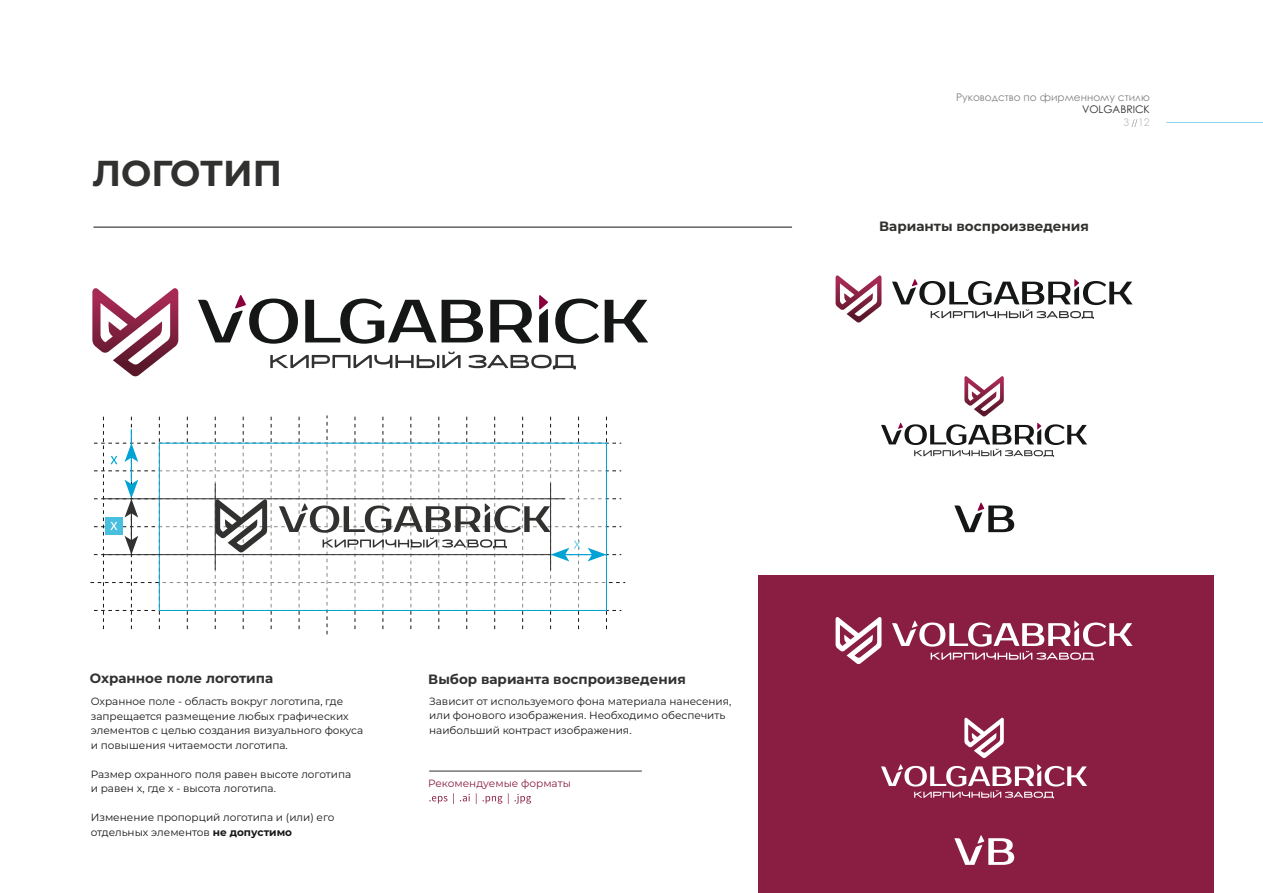
<style>
.page{position:relative;width:1263px;height:893px;background:#fff}
.page>*{position:absolute;margin:0;border:0;box-sizing:border-box;transform-origin:0 0}
.t1{font:700 36px "Montserrat";color:#313130}
.t2{font:700 13.5px "Montserrat";color:#313130}
.t3{font:10.5px/14.5px "Montserrat";color:#151616}
.t4{font:10.5px "Century Gothic";color:#818281}
.t5{font:10.5px "Montserrat";color:#891e42}
.t6{font:10.5px "Century Gothic";color:#313130}
.t7{font:10.5px "Century Gothic";color:rgb(129 130 129/.5)}
.s1{font-weight:700}
</style>
<div class="page">
<svg style="left:1132px;top:119px;width:5px;height:8px"></svg>
<hr style="left:93px;top:227px;width:699px;height:1px;background:#151616">
<hr style="left:1166px;top:122px;width:97px;height:1px;background:#00a3d4">
<svg style="left:92px;top:288px;width:86px;height:89px"></svg>
<svg style="left:270px;top:352px;width:306px;height:17px"></svg>
<svg style="left:198px;top:295px;width:450px;height:49px"></svg>
<svg style="left:90px;top:415px;width:535px;height:219px"></svg>
<svg style="left:429px;top:793px;width:102px;height:11px"></svg>
<hr style="left:429px;top:771px;width:213px;height:1px;background:#313130">
<svg style="left:964px;top:376px;width:40px;height:41px"></svg>
<svg style="left:881px;top:423px;width:206px;height:34px"></svg>
<div style="left:758px;top:575px;width:455px;height:318px;background:#891e42"></div>
<svg style="left:964px;top:717px;width:40px;height:41px"></svg>
<svg style="left:881px;top:764px;width:206px;height:34px"></svg>
<svg style="left:835px;top:617px;width:46px;height:47px"></svg>
<svg style="left:892px;top:621px;width:241px;height:39px"></svg>
<svg style="left:954px;top:503px;width:60px;height:29px"></svg>
<svg style="left:954px;top:835px;width:60px;height:30px"></svg>
<svg style="left:835px;top:275px;width:46px;height:48px"></svg>
<svg style="left:892px;top:279px;width:241px;height:40px"></svg>
<h1 class="t1" style="left:92px;top:151px;width:191px">ЛОГОТИП</h1>
<p class="t4" style="left:956px;top:93px;width:195px">Руководство по фирменному стилю</p>
<p class="t6" style="left:1082px;top:105px;width:69px">VOLGABRICK</p>
<p class="t7" style="left:1123px;top:118px;width:28px">3 12</p>
<p class="t2" style="left:879px;top:217px;width:211px">Варианты воспроизведения</p>
<p class="t2" style="left:90px;top:670px;width:185px">Охранное поле логотипа</p>
<p class="t3" style="left:91px;top:694px;width:274px">Охранное поле - область вокруг логотипа, где запрещается размещение любых графических элементов с целью создания визуального фокуса и повышения читаемости логотипа.</p>
<p class="t3" style="left:91px;top:767px;width:262px">Размер охранного поля равен высоте логотипа и равен x, где х - высота логотипа.</p>
<p class="t3" style="left:91px;top:810px;width:245px">Изменение пропорций логотипа и (или) его отдельных элементов <span class="s1">не допустимо</span></p>
<p class="t2" style="left:428px;top:671px;width:259px">Выбор варианта воспроизведения</p>
<p class="t3" style="left:429px;top:694px;width:304px">Зависит от используемого фона материала нанесения, или фонового изображения. Необходимо обеспечить наибольший контраст изображения.</p>
<p class="t5" style="left:428px;top:777px;width:144px">Рекомендуемые форматы</p>
</div>
